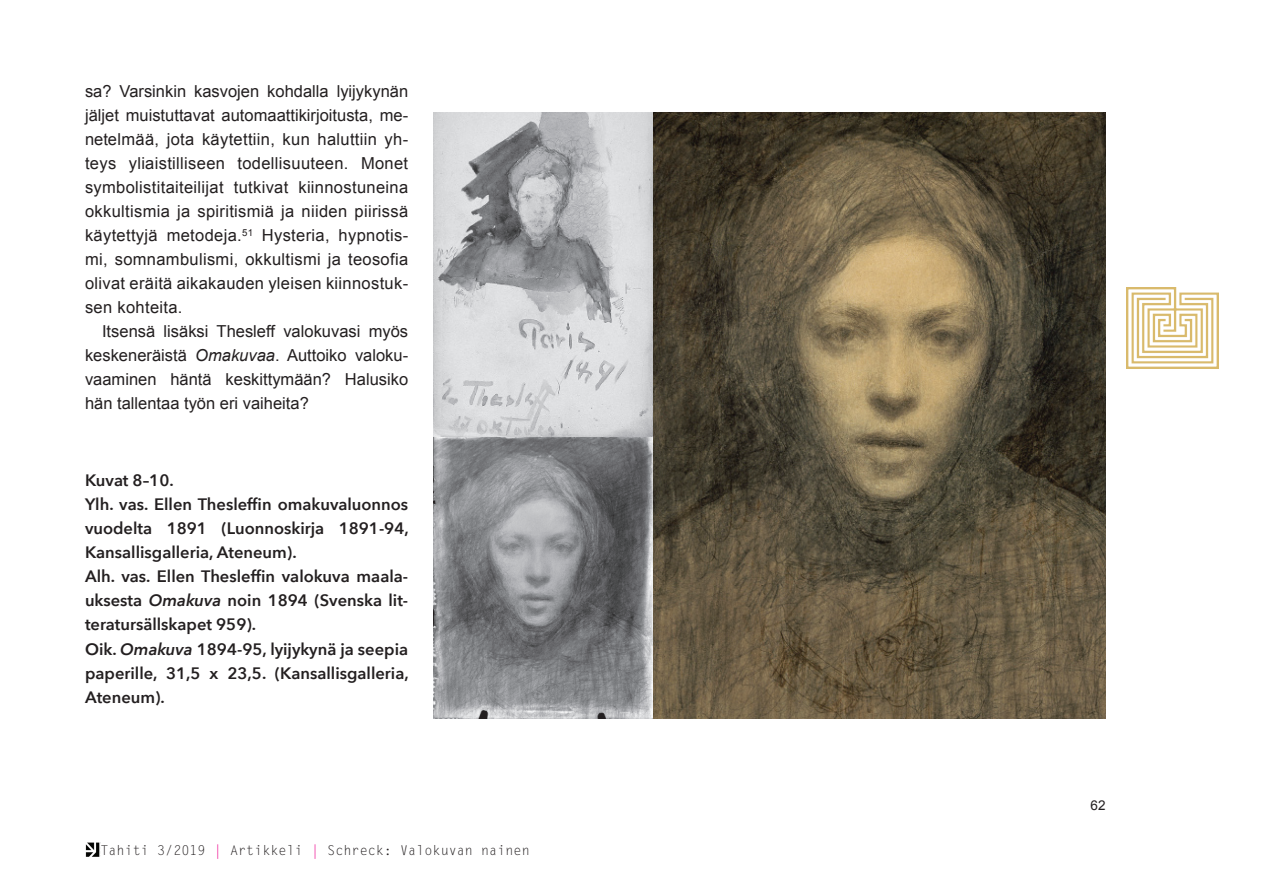
<style>
.page{position:relative;width:1263px;height:893px;background:#fff}
.page>*{position:absolute;margin:0;border:0;box-sizing:border-box;transform-origin:0 0}
.t1{font:16.5px/24px "Arial";letter-spacing:.01em;color:#231f20;text-align:justify}
.t2{font:600 16.5px/24px "Avenir Next";color:#231f20}
.t3{font:13.5px "Letter Gothic Std";color:#231f20}
.t4{font:13.5px "Arial";color:#231f20}
.s1{font-style:italic}
.s2{color:#ed028c}
</style>
<div class="page">
<img style="left:1127px;top:287px;width:92px;height:82px">
<img style="left:85px;top:842px;width:15px;height:15px">
<img style="left:434px;top:436px;width:219px;height:283px">
<img style="left:653px;top:113px;width:453px;height:606px">
<img style="left:434px;top:113px;width:219px;height:323px">
<p class="t1" style="left:85px;top:79px;width:325px">sa? Varsinkin kasvojen kohdalla lyijykynän jäljet muistuttavat automaattikirjoitusta, me&shy;netelmää, jota käytettiin, kun haluttiin yh&shy;teys yliaistilliseen todellisuuteen. Monet symbolistitaiteilijat tutkivat kiinnostuneina okkultismia ja spiritismiä ja niiden piirissä käytettyjä metodeja.<sup>51</sup> Hysteria, hypnotis&shy;mi, somnambulismi, okkultismi ja teosofia olivat eräitä aikakauden yleisen kiinnostuk&shy;sen kohteita.</p>
<p class="t1" style="left:85px;top:319px;width:325px;text-indent:17px">Itsensä lisäksi Thesleff valokuvasi myös keskeneräistä <span class="s1">Omakuvaa</span>. Auttoiko valoku&shy;vaaminen häntä keskittymään? Halusiko hän tallentaa työn eri vaiheita?</p>
<p class="t2" style="left:85px;top:468px;width:325px">Kuvat 8–10.<br>Ylh. vas. Ellen Thesleffin omakuvaluonnos vuodelta 1891 (Luonnoskirja 1891-94, Kansallisgalleria, Ateneum).<br>Alh. vas. Ellen Thesleffin valokuva maala&shy;uksesta <span class="s1">Omakuva</span> noin 1894 (Svenska lit&shy;teratursällskapet 959).<br>Oik. <span class="s1">Omakuva</span> 1894-95, lyijykynä ja seepia paperille, 31,5 x 23,5. (Kansallisgalleria, Ateneum).</p>
<p class="t3" style="left:100px;top:842px;width:431px">Tahiti 3/2019 <span class="s2">|</span> Artikkeli <span class="s2">|</span> Schreck: Valokuvan nainen</p>
<p class="t4" style="left:1090px;top:796px;width:17px">62</p>
</div>
